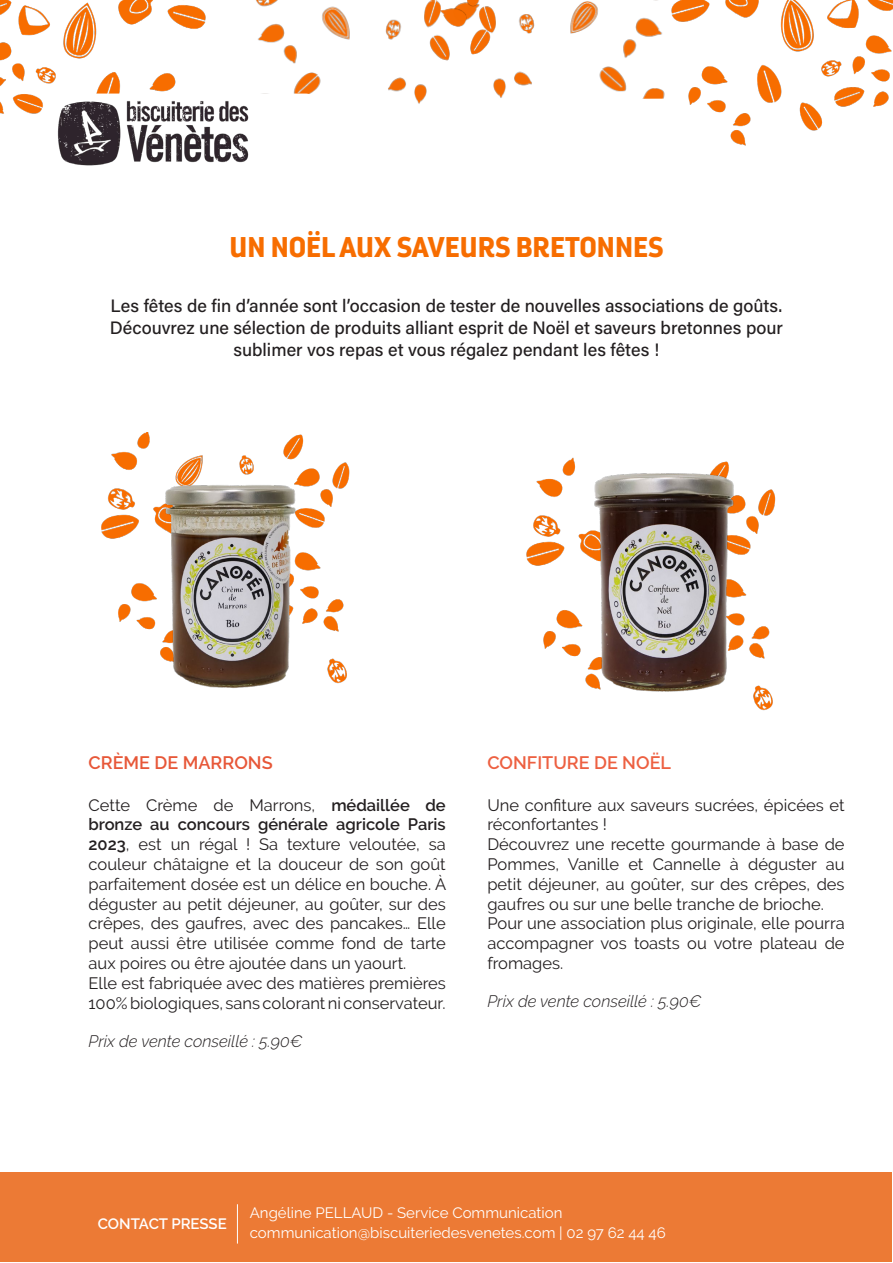
<style>
.page{position:relative;width:893px;height:1263px;background:#fff}
.page>*{position:absolute;margin:0;border:0;box-sizing:border-box;transform-origin:0 0}
.t1{font:700 28.5px "Darwin Pro";color:#f76d00}
.t2{font:18px/21.6px "Acumin Variable Concept";color:#231f20;text-align:center}
.t3{font:600 18px "Raleway";color:#ed6041}
.t4{font:600 18px "Raleway";color:#e75738}
.t5{font:16.5px/19.8px "Raleway";color:#231f20;text-align:justify}
.t6{font:italic 300 16.5px "Raleway";color:#231f20}
.t7{font:15px/19.5px "Raleway";color:#fff}
.t8{font:600 15px "Raleway";color:#fff}
.s1{font-weight:600}
</style>
<div class="page">
<div style="left:1px;top:1172px;width:891px;height:90px;background:#ec7a35"></div>
<img style="left:101px;top:432px;width:249px;height:252px">
<img style="left:526px;top:457px;width:250px;height:254px">
<img style="left:570px;top:1px;width:16px;height:33px">
<img style="left:586px;top:0;width:307px;height:146px">
<img style="left:291px;top:0;width:244px;height:104px">
<img style="left:0;top:0;width:291px;height:114px">
<div style="left:54px;top:94px;width:269px;height:82px;background:#fff;border-radius:18px"></div>
<img style="left:54px;top:94px;width:195px;height:72px">
<hr style="left:237px;top:1204px;width:1px;height:39px;background:#fff">
<img style="left:146px;top:466px;width:167px;height:222px">
<img style="left:580px;top:457px;width:167px;height:235px">
<p class="t1" style="left:229px;top:227px;width:436px">UN NOËL AUX SAVEURS BRETONNES</p>
<p class="t2" style="left:110px;top:295px;width:675px">Les fêtes de fin d’année sont l’occasion de tester de nouvelles associations de goûts.<br>Découvrez une sélection de produits alliant esprit de Noël et saveurs bretonnes pour sublimer vos repas et vous régalez pendant les fêtes !</p>
<p class="t4" style="left:89px;top:752px;width:186px">CRÈME DE MARRONS</p>
<p class="t5" style="left:89px;top:795px;width:359px">Cette Crème de Marrons, <span class="s1">médaillée de bronze au concours générale agricole Paris 2023</span>, est un régal ! Sa texture veloutée, sa couleur châtaigne et la douceur de son goût parfaitement dosée est un délice en bouche. À déguster au petit déjeuner, au goûter, sur des crêpes, des gaufres, avec des pancakes… Elle peut aussi être utilisée comme fond de tarte aux poires ou être ajoutée dans un yaourt.</p>
<p class="t5" style="left:89px;top:973px;width:359px">Elle est fabriquée avec des matières premières<br>100% biologiques, sans colorant ni conservateur.</p>
<p class="t6" style="left:89px;top:1031px;width:216px">Prix de vente conseillé : 5.90€</p>
<p class="t3" style="left:487px;top:752px;width:185px">CONFITURE DE NOËL</p>
<p class="t5" style="left:487px;top:795px;width:359px">Une confiture aux saveurs sucrées, épicées et réconfortantes !</p>
<p class="t5" style="left:487px;top:834px;width:359px">Découvrez une recette gourmande à base de Pommes, Vanille et Cannelle à déguster au petit déjeuner, au goûter, sur des crêpes, des gaufres ou sur une belle tranche de brioche.</p>
<p class="t5" style="left:487px;top:914px;width:359px">Pour une association plus originale, elle pourra accompagner vos toasts ou votre plateau de fromages.</p>
<p class="t6" style="left:487px;top:992px;width:216px">Prix de vente conseillé : 5.90€</p>
<p class="t8" style="left:98px;top:1215px;width:130px">CONTACT PRESSE</p>
<p class="t7" style="left:250px;top:1203px;width:417px">Angéline PELLAUD - Service Communication communication@biscuiteriedesvenetes.com | 02 97 62 44 46</p>
</div>
